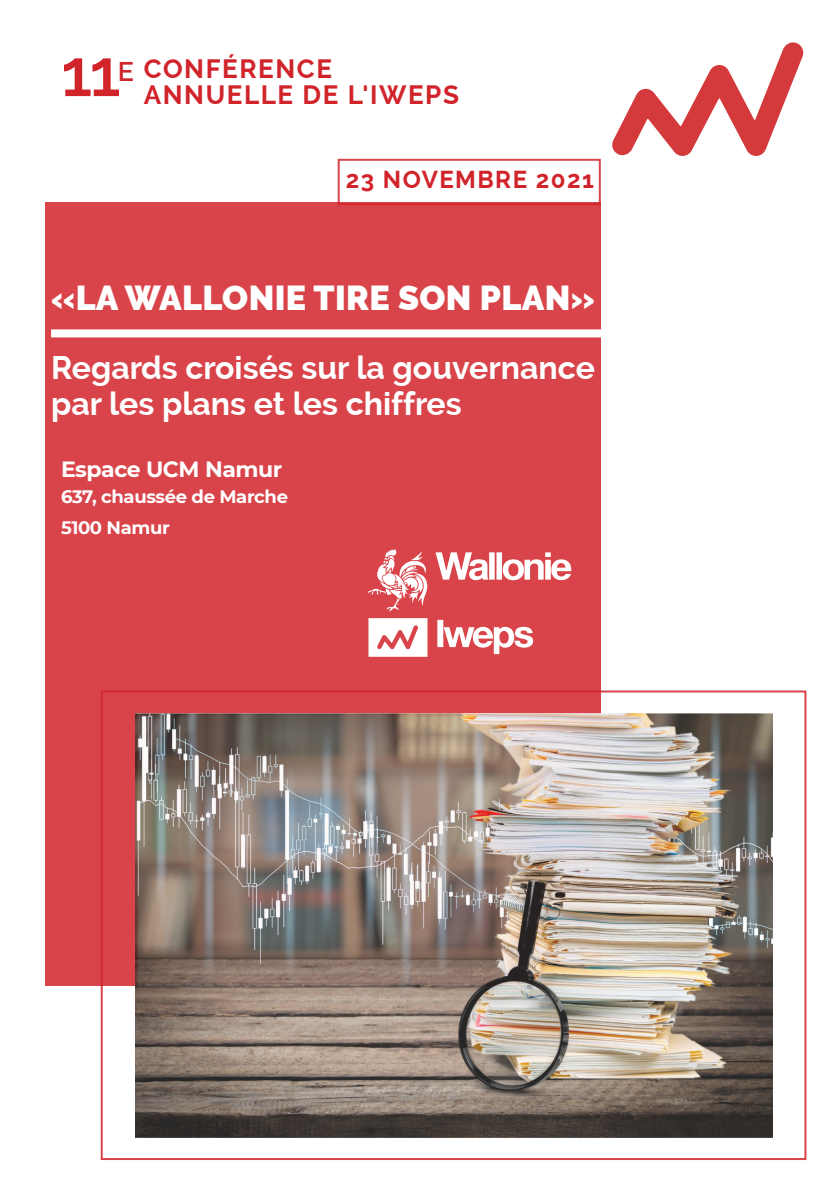
<style>
.page{position:relative;width:840px;height:1191px;background:#fff}
.page>*{position:absolute;margin:0;border:0;box-sizing:border-box;transform-origin:0 0}
.t1{font:600 66px "Raleway";color:#d1232a}
.t2{font:900 34px "Raleway";letter-spacing:.01em;color:#fff}
.t3{font:700 32px/36px "Raleway";color:#fff}
.t4{font:600 26.8px "Raleway";color:#d1232a}
.t5{font:700 26px/26px "Raleway";letter-spacing:.06em;color:#d1232a}
.t6{font:700 24px "Raleway";letter-spacing:.06em;color:#d1232a}
.t7{font:700 22px "Montserrat";letter-spacing:-.02em;color:#fff}
.t8{font:700 18px "Montserrat";letter-spacing:-.02em;color:#fff}
</style>
<div class="page">
<div style="left:45px;top:202px;width:555px;height:784px;background:#d8444a"></div>
<div style="left:337px;top:159px;width:263px;height:46px;border:2px solid #d1232a"></div>
<div style="left:51px;top:329px;width:751px;height:8px;background:#fff"></div>
<svg style="left:435px;top:552px;width:53px;height:28px"></svg>
<div style="left:489px;top:552px;width:5px;height:27px;background:#fff"></div>
<div style="left:496px;top:552px;width:5px;height:27px;background:#fff"></div>
<svg style="left:502px;top:552px;width:69px;height:28px"></svg>
<svg style="left:368px;top:549px;width:59px;height:62px"></svg>
<svg style="left:368px;top:618px;width:59px;height:39px;background:#f8dfe0"></svg>
<div style="left:437px;top:620px;width:6px;height:27px;background:#fff"></div>
<svg style="left:443px;top:627px;width:89px;height:27px"></svg>
<svg style="left:612px;top:42px;width:192px;height:114px"></svg>
<img style="left:136px;top:713px;width:636px;height:424px">
<div style="left:101px;top:690px;width:705px;height:470px;border:2px solid #d1232a"></div>
<p class="t1" style="left:61px;top:35px;width:61px">11</p>
<p class="t4" style="left:118px;top:56px;width:18px">E</p>
<p class="t5" style="left:144px;top:56px;width:316px">CONFÉRENCE<br>ANNUELLE DE L'IWEPS</p>
<p class="t6" style="left:346px;top:166px;width:249px">23 NOVEMBRE 2021</p>
<p class="t2" style="left:51px;top:278px;width:545px">«LA WALLONIE TIRE SON PLAN»</p>
<p class="t3" style="left:51px;top:350px;width:545px">Regards croisés sur la gouvernance par les plans et les chiffres</p>
<p class="t7" style="left:61px;top:453px;width:223px">Espace UCM Namur</p>
<p class="t8" style="left:61px;top:483px;width:228px">637, chaussée de Marche</p>
<p class="t8" style="left:61px;top:515px;width:110px">5100 Namur</p>
</div>
